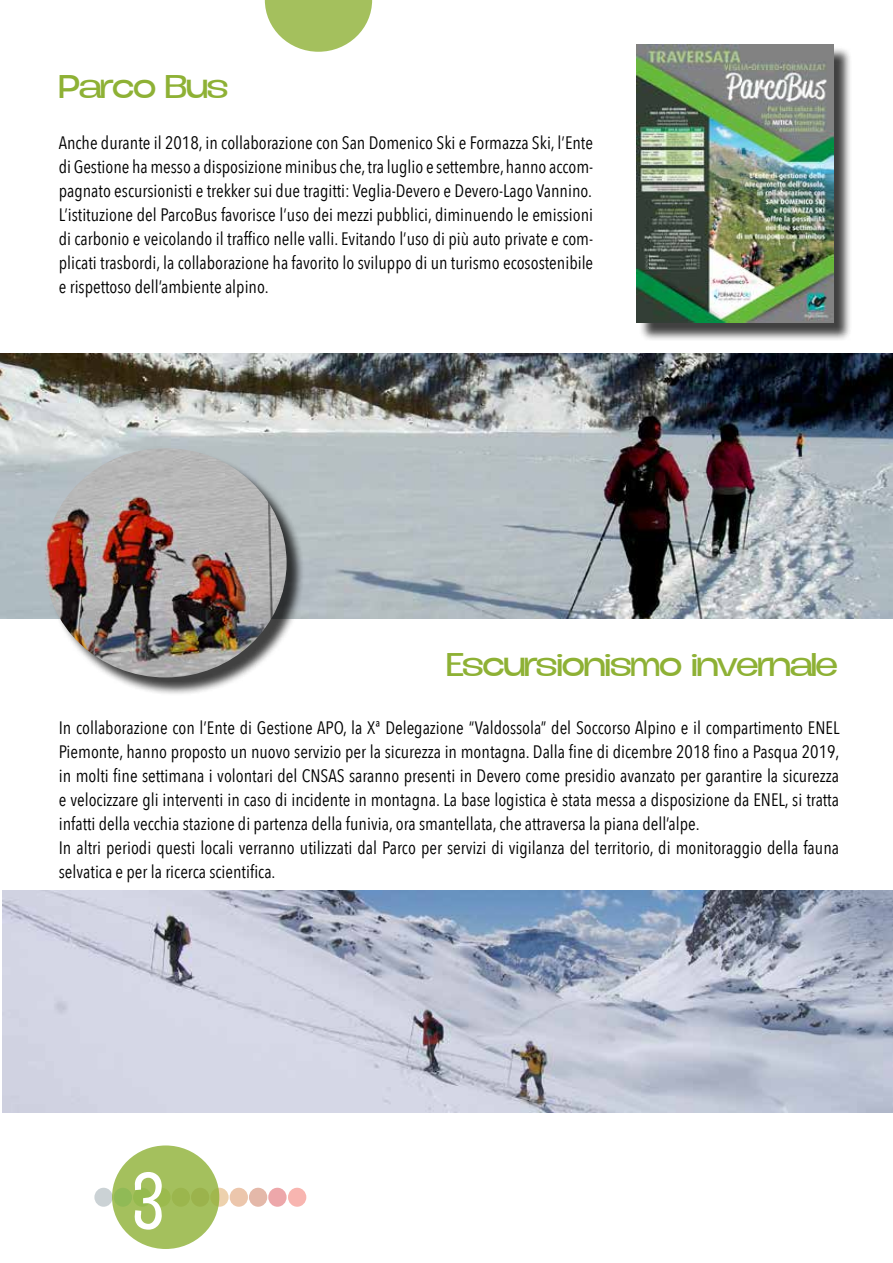
<style>
.page{position:relative;width:893px;height:1263px;background:#fff}
.page>*{position:absolute;margin:0;border:0;box-sizing:border-box;transform-origin:0 0}
.t1{font:300 82.5px "Duera PERSONALUSE Condensed";color:#fff}
.t2{font:300 30px "Duera PERSONALUSE Expanded";letter-spacing:-.04em;color:#8eb135}
.t3{font:18px/24px "Avenir Next Condensed";color:#000;text-align:justify}
</style>
<div class="page">
<svg style="left:94px;top:1188px;width:19px;height:19px"></svg>
<div style="left:249px;top:1188px;width:18px;height:19px;background:#e4b8a9;border-radius:50%"></div>
<div style="left:230px;top:1188px;width:18px;height:19px;background:#ecc6ac;border-radius:50%"></div>
<svg style="left:210px;top:1188px;width:19px;height:19px"></svg>
<svg style="left:268px;top:1188px;width:19px;height:19px"></svg>
<div style="left:288px;top:1188px;width:18px;height:19px;background:#f8b5b0;border-radius:50%"></div>
<div style="left:639px;top:46px;width:213px;height:295px;background:#000;opacity:.75"></div>
<img style="left:636px;top:44px;width:197px;height:279px">
<img style="left:0;top:353px;width:893px;height:266px">
<img style="left:2px;top:891px;width:891px;height:221px">
<div style="left:47px;top:450px;width:258px;height:246px;background:#000;opacity:.75"></div>
<img style="left:45px;top:448px;width:242px;height:229px">
<svg style="left:265px;top:0;width:107px;height:52px"></svg>
<svg style="left:112px;top:1145px;width:107px;height:104px;background:#a2bf5b"></svg>
<h2 class="t2" style="left:59px;top:67px;width:171px">Parco Bus</h2>
<p class="t3" style="left:59px;top:131px;width:536px">Anche durante il 2018, in collaborazione con San Domenico Ski e Formazza Ski, l’Ente di Gestione ha messo a disposizione minibus che, tra luglio e settembre, hanno accom&shy;pagnato escursionisti e trekker sui due tragitti: Veglia-Devero e Devero-Lago Vannino.<br>L’istituzione del ParcoBus favorisce l’uso dei mezzi pubblici, diminuendo le emissioni di carbonio e veicolando il traffico nelle valli. Evitando l’uso di più auto private e com&shy;plicati trasbordi, la collaborazione ha favorito lo sviluppo di un turismo ecosostenibile e rispettoso dell’ambiente alpino.</p>
<h2 class="t2" style="left:446px;top:645px;width:393px">Escursionismo invernale</h2>
<p class="t3" style="left:59px;top:716px;width:782px;text-align:left">In collaborazione con l’Ente di Gestione APO, la Xª Delegazione “Valdossola” del Soccorso Alpino e il compartimento ENEL Piemonte, hanno proposto un nuovo servizio per la sicurezza in montagna. Dalla fine di dicembre 2018 fino a Pasqua 2019, in molti fine settimana i volontari del CNSAS saranno presenti in Devero come presidio avanzato per garantire la sicurezza e velocizzare gli interventi in caso di incidente in montagna. La base logistica è stata messa a disposizione da ENEL, si tratta infatti della vecchia stazione di partenza della funivia, ora smantellata, che attraversa la piana dell’alpe.<br>In altri periodi questi locali verranno utilizzati dal Parco per servizi di vigilanza del territorio, di monitoraggio della fauna selvatica e per la ricerca scientifica.</p>
<h1 class="t1" style="left:133px;top:1149px;width:31px">3</h1>
</div>
